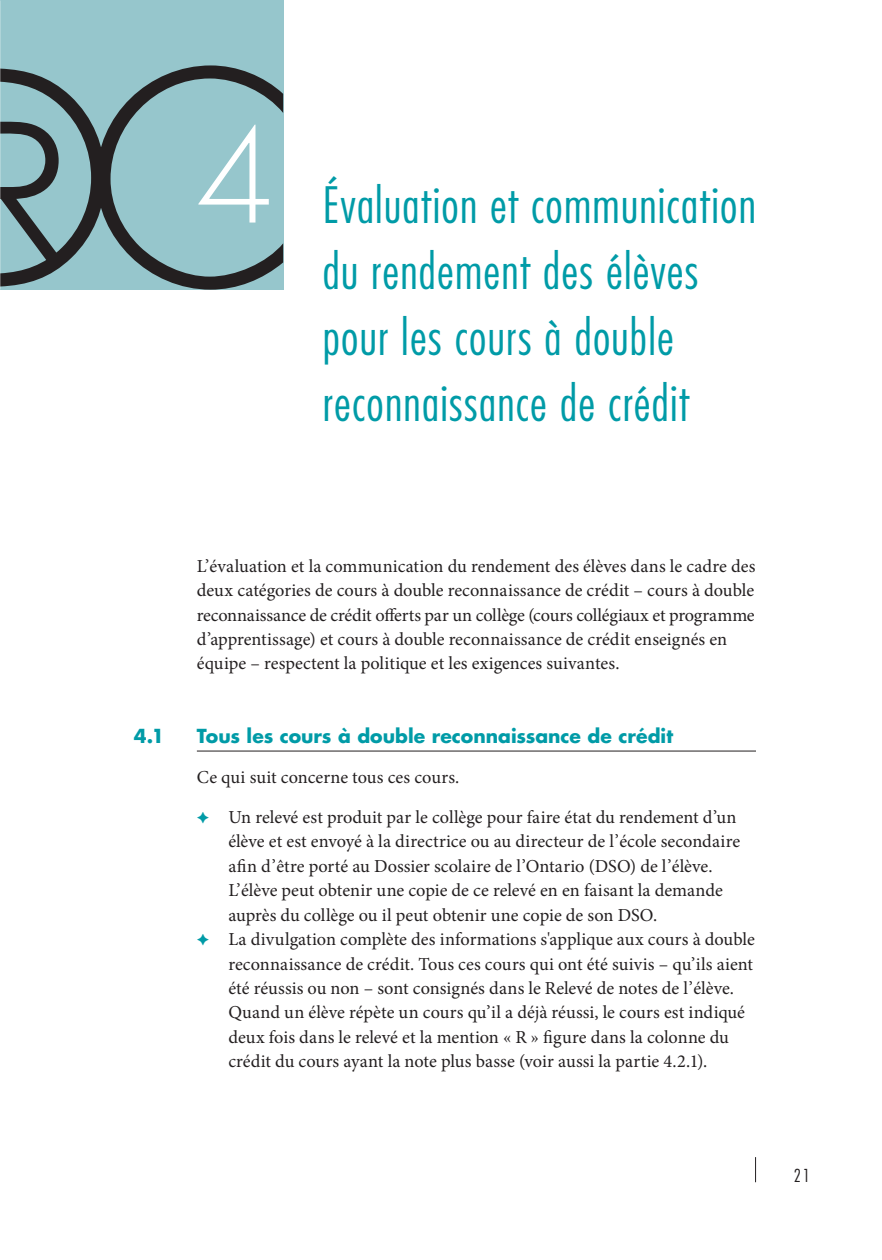
<style>
.page{position:relative;width:882px;height:1260px;background:#fff}
.page>*{position:absolute;margin:0;border:0;box-sizing:border-box;transform-origin:0 0}
.head_1{font:300 125.48px "Futura";color:#fff}
.head_1-2{font:300 condensed 48.82px/66.3px "Futura";letter-spacing:.025em;color:#009ba7}
.head_2{font:700 18.9px "Futura";color:#009ba7}
.t1{font:18.38px/24.3px "Minion Pro";color:#231f20}
.t2{font:300 condensed 17.5px "Futura";color:#231f20}
.s1{color:#009ba7}
</style>
<div class="page">
<svg style="left:755px;top:1157px;width:1px;height:25px"></svg>
<div style="left:0;top:0;width:283px;height:289px;background:#96c6cc"></div>
<svg style="left:0;top:65px;width:283px;height:225px"></svg>
<hr style="left:197px;top:751px;width:559px;height:1px;background:#231f20">
<p class="head_1" style="left:197px;top:96px;width:79px">4</p>
<p class="head_1-2" style="left:323px;top:171px;width:435px">Évaluation et communication du rendement des élèves pour les cours à double reconnaissance de crédit</p>
<p class="t1" style="left:197px;top:554px;width:560px">L’évaluation et la communication du rendement des élèves dans le cadre des deux catégories de cours à double reconnaissance de crédit – cours à double reconnaissance de crédit offerts par un collège (cours collégiaux et programme d’apprentissage) et cours à double reconnaissance de crédit enseignés en équipe – respectent la politique et les exigences suivantes.</p>
<p class="head_2" style="left:134px;top:723px;width:32px">4.1</p>
<p class="head_2" style="left:197px;top:723px;width:478px">Tous les cours à double reconnaissance de crédit</p>
<p class="t1" style="left:197px;top:765px;width:264px">Ce qui suit concerne tous ces cours.</p>
<p class="t1" style="left:228px;top:805px;width:513px;text-indent:-32px"><span class="s1">✦</span> Un relevé est produit par le collège pour faire état du rendement d’un élève et est envoyé à la directrice ou au directeur de l’école secondaire afin d’être porté au Dossier scolaire de l’Ontario (DSO) de l’élève.<br>L’élève peut obtenir une copie de ce relevé en en faisant la demande auprès du collège ou il peut obtenir une copie de son DSO.</p>
<p class="t1" style="left:228px;top:927px;width:528px;text-indent:-32px"><span class="s1">✦</span> La divulgation complète des informations s'applique aux cours à double reconnaissance de crédit. Tous ces cours qui ont été suivis – qu’ils aient été réussis ou non – sont consignés dans le Relevé de notes de l’élève.<br>Quand un élève répète un cours qu’il a déjà réussi, le cours est indiqué deux fois dans le relevé et la mention « R » figure dans la colonne du crédit du cours ayant la note plus basse (voir aussi la partie 4.2.1).</p>
<p class="t2" style="left:794px;top:1164px;width:18px">21</p>
</div>
